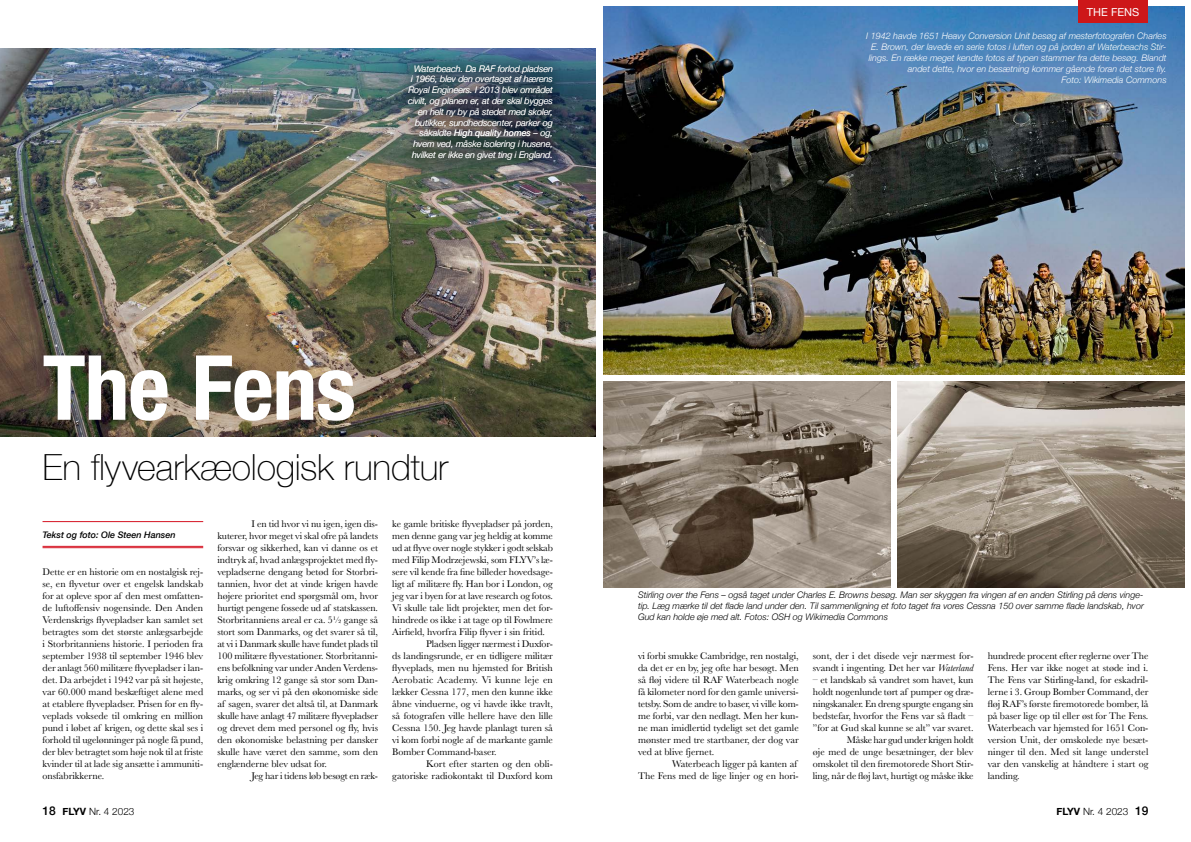
<style>
.page{position:relative;width:1191px;height:842px;background:#fff}
.page>*{position:absolute;margin:0;border:0;box-sizing:border-box;transform-origin:0 0}
.t1{font:700 condensed 90px "Helvetica Neue";letter-spacing:-.015em;color:#fff}
.t2{font:100 36px "Helvetica Neue";letter-spacing:-.005em;color:#000}
.t3{font:11px "Helvetica Neue";color:#fff}
.t4{font:10px/12px "Baskerville";color:#000;text-align:justify}
.t5{font:10px "Baskerville";letter-spacing:.025em;color:#000}
.t6{font:300 10px "Helvetica Neue";color:#000}
.t7{font:italic 300 9px/10.8px "Helvetica Neue";color:#fff;text-align:right}
.t8{font:italic 300 9px/10.8px "Helvetica Neue";color:#000;text-align:justify}
.t9{font:italic 500 9px "Helvetica Neue";color:#000}
.s1{font-weight:400}
.s2{font-style:italic}
.s3{font-weight:500;font-size:12px}
.s4{font-weight:700}
</style>
<div class="page">
<img style="left:0;top:48px;width:595px;height:389px">
<img style="left:604px;top:382px;width:286px;height:205px">
<img style="left:897px;top:382px;width:287px;height:205px">
<img style="left:604px;top:7px;width:580px;height:367px">
<hr style="left:43px;top:521px;width:160px;height:1px;background:#d51322">
<hr style="left:43px;top:546px;width:160px;height:1px;background:#d51322">
<hr style="left:43px;top:547px;width:160px;height:1px;background:#d51322">
<div style="left:1078px;top:0;width:69px;height:23px;background:#cd1719"></div>
<div style="left:397px;top:53px;width:167px;height:118px;background:#000;opacity:.75"></div>
<p class="t7" style="left:408px;top:62px;width:146px">Waterbeach. Da RAF forlod pladsen<br>i 1966, blev den overtaget af hærens Royal Engineers. I 2013 blev området civilt, og planen er, at der skal bygges en helt ny by på stedet med skoler, butikker, sundhedscenter, parker og såkaldte <span class="s1">High quality homes</span> – og, hvem ved, måske isolering i husene, hvilket er ikke en givet ting i England.</p>
<h1 class="t1" style="left:43px;top:313px;width:315px">The Fens</h1>
<h2 class="t2" style="left:43px;top:440px;width:407px">En flyvearkæologisk rundtur</h2>
<p class="t9" style="left:43px;top:527px;width:135px">Tekst og foto: Ole Steen Hansen</p>
<p class="t4" style="left:43px;top:565px;width:162px">Dette er en historie om en nostalgisk rej&shy;se, en flyvetur over et engelsk landskab for at opleve spor af den mest omfatten&shy;de luftoffensiv nogensinde. Den Anden Verdenskrigs flyvepladser kan samlet set betragtes som det største anlægsarbejde i Storbritanniens historie. I perioden fra september 1938 til september 1946 blev der anlagt 560 militære flyvepladser i lan&shy;det. Da arbejdet i 1942 var på sit højeste, var 60.000 mand beskæftiget alene med at etablere flyvepladser. Prisen for en fly&shy;veplads voksede til omkring en million pund i løbet af krigen, og dette skal ses i forhold til ugelønninger på nogle få pund, der blev betragtet som høje nok til at friste kvinder til at lade sig ansætte i ammuniti&shy;onsfabrikkerne.</p>
<p class="t4" style="left:217px;top:517px;width:162px;text-indent:34px">I en tid hvor vi nu igen, igen dis&shy;kuterer, hvor meget vi skal ofre på landets forsvar og sikkerhed, kan vi danne os et indtryk af, hvad anlægsprojektet med fly&shy;vepladserne dengang betød for Storbri&shy;tannien, hvor det at vinde krigen havde højere prioritet end spørgsmål om, hvor hurtigt pengene fossede ud af statskassen.<br>Storbritanniens areal er ca. 5½ gange så stort som Danmarks, og det svarer så til, at vi i Danmark skulle have fundet plads til 100 militære flyvestationer. Storbritanni&shy;ens befolkning var under Anden Verdens&shy;krig omkring 12 gange så stor som Dan&shy;marks, og ser vi på den økonomiske side af sagen, svarer det altså til, at Danmark skulle have anlagt 47 militære flyvepladser og drevet dem med personel og fly, hvis den økonomiske belastning per dansker skulle have været den samme, som den englænderne blev udsat for.</p>
<p class="t4" style="left:251px;top:769px;width:128px">Jeg har i tidens løb besøgt en ræk-</p>
<p class="t4" style="left:392px;top:517px;width:162px">ke gamle britiske flyvepladser på jorden,</p>
<p class="t4" style="left:392px;top:529px;width:162px">men denne gang var jeg heldig at komme</p>
<p class="t4" style="left:392px;top:541px;width:162px">ud at flyve over nogle stykker i godt selskab</p>
<p class="t4" style="left:392px;top:553px;width:162px">med Filip Modrzejewski, som FLYV’s læ-</p>
<p class="t4" style="left:392px;top:565px;width:162px">sere vil kende fra fine billeder hovedsage-</p>
<p class="t4" style="left:392px;top:577px;width:162px">ligt af militære fly. Han bor i London, og</p>
<p class="t4" style="left:392px;top:589px;width:162px">jeg var i byen for at lave research og fotos.</p>
<p class="t4" style="left:392px;top:601px;width:162px">Vi skulle tale lidt projekter, men det for-</p>
<p class="t4" style="left:392px;top:613px;width:162px">hindrede os ikke i at tage op til Fowlmere</p>
<p class="t4" style="left:392px;top:625px;width:154px">Airfield, hvorfra Filip flyver i sin fritid.</p>
<p class="t4" style="left:426px;top:637px;width:128px">Pladsen ligger nærmest i Duxfor-</p>
<p class="t4" style="left:392px;top:649px;width:162px">ds landingsrunde, er en tidligere militær</p>
<p class="t4" style="left:392px;top:661px;width:162px">flyveplads, men nu hjemsted for British</p>
<p class="t5" style="left:392px;top:673px;width:162px">Aerobatic Academy. Vi kunne leje en</p>
<p class="t4" style="left:392px;top:685px;width:162px">lækker Cessna 177, men den kunne ikke</p>
<p class="t4" style="left:392px;top:697px;width:162px">åbne vinduerne, og vi havde ikke travlt,</p>
<p class="t4" style="left:392px;top:709px;width:162px">så fotografen ville hellere have den lille</p>
<p class="t4" style="left:392px;top:721px;width:162px">Cessna 150. Jeg havde planlagt turen så</p>
<p class="t4" style="left:392px;top:733px;width:162px">vi kom forbi nogle af de markante gamle</p>
<p class="t4" style="left:392px;top:745px;width:106px">Bomber Command-baser.</p>
<p class="t4" style="left:426px;top:757px;width:128px">Kort efter starten og den obli-</p>
<p class="t4" style="left:392px;top:769px;width:162px">gatoriske radiokontakt til Duxford kom</p>
<p class="t3" style="left:1087px;top:4px;width:54px">THE FENS</p>
<p class="t7" style="left:866px;top:30px;width:302px">I 1942 havde 1651 Heavy Conversion Unit besøg af mesterfotografen Charles E. Brown, der lavede en serie fotos i luften og på jorden af Waterbeachs Stir&shy;lings. En række meget kendte fotos af typen stammer fra dette besøg. Blandt andet dette, hvor en besætning kommer gående foran det store fly.<br>Foto: Wikimedia Commons</p>
<p class="t8" style="left:638px;top:589px;width:507px">Stirling over the Fens – også taget under Charles E. Browns besøg. Man ser skyggen fra vingen af en anden Stirling på dens vinge&shy;tip. Læg mærke til det flade land under den. Til sammenligning et foto taget fra vores Cessna 150 over samme flade landskab, hvor Gud kan holde øje med alt. Fotos: OSH og Wikimedia Commons</p>
<p class="t4" style="left:638px;top:649px;width:162px">vi forbi smukke Cambridge, ren nostalgi, da det er en by, jeg ofte har besøgt. Men så fløj videre til RAF Waterbeach nogle få kilometer nord for den gamle universi&shy;tetsby. Som de andre to baser, vi ville kom&shy;me forbi, var den nedlagt. Men her kun&shy;ne man imidlertid tydeligt set det gamle mønster med tre startbaner, der dog var ved at blive fjernet.</p>
<p class="t4" style="left:638px;top:757px;width:162px;text-align:right">Waterbeach ligger på kanten af<br>The Fens med de lige linjer og en hori-</p>
<p class="t4" style="left:813px;top:649px;width:162px">sont, der i det disede vejr nærmest for&shy;svandt i ingenting. Det her var <span class="s2">Waterland</span></p>
<p class="t4" style="left:813px;top:673px;width:162px;text-align:right">– et landskab så vandret som havet, kun holdt nogenlunde tørt af pumper og dræ&shy;ningskanaler. En dreng spurgte engang sin bedstefar, hvorfor the Fens var så fladt – ”for at Gud skal kunne se alt” var svaret.<br>Måske har gud under krigen holdt<br>øje med de unge besætninger, der blev omskolet til den firemotorede Short Stir&shy;ling, når de fløj lavt, hurtigt og måske ikke</p>
<p class="t4" style="left:987px;top:649px;width:162px">hundrede procent efter reglerne over The Fens. Her var ikke noget at støde ind i.<br>The Fens var Stirling-land, for eskadril&shy;lerne i 3. Group Bomber Command, der fløj RAF’s første firemotorede bomber, lå på baser lige op til eller øst for The Fens.<br>Waterbeach var hjemsted for 1651 Con&shy;version Unit, der omskolede nye besæt&shy;ninger til den. Med sit lange understel var den vanskelig at håndtere i start og landing.</p>
<p class="t6" style="left:43px;top:803px;width:93px"><span class="s3">18</span> <span class="s4">FLYV</span> Nr. 4 2023</p>
<p class="t6" style="left:1056px;top:803px;width:93px"><span class="s4">FLYV</span> Nr. 4 2023 <span class="s3">19</span></p>
</div>
